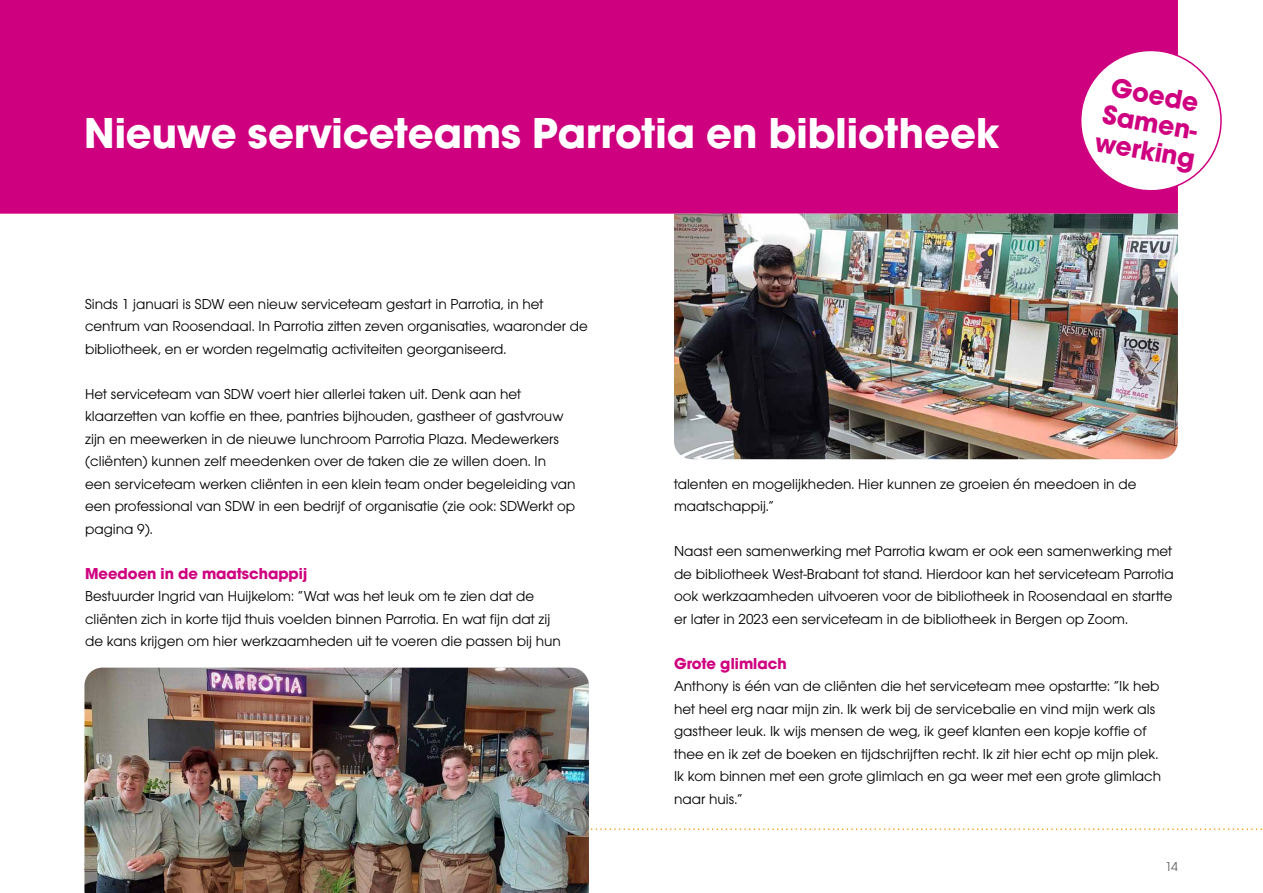
<style>
.page{position:relative;width:1263px;height:893px;background:#fff}
.page>*{position:absolute;margin:0;border:0;box-sizing:border-box;transform-origin:0 0}
.t1{font:700 45px "Avant Garde Gothic Itc T";color:#fff}
.t2{font:700 28.05px/28px "Avant Garde Gothic Itc T";color:#cf007f}
.t3{font:700 16.5px "Avant Garde Gothic Itc T";color:#cf007f}
.t4{font:15px/22.5px "Avant Garde Gothic Itc T";color:#000}
.t5{font:13.5px "Avant Garde Gothic Itc T";color:#646363}
</style>
<div class="page">
<svg style="left:591px;top:828px;width:671px;height:2px"></svg>
<div style="left:0;top:0;width:1178px;height:214px;background:#cf007f"></div>
<svg style="left:1073px;top:43px;width:149px;height:153px"></svg>
<img style="left:84px;top:668px;width:505px;height:225px">
<img style="left:674px;top:214px;width:504px;height:245px">
<h1 class="t1" style="left:84px;top:105px;width:916px">Nieuwe serviceteams Parrotia en bibliotheek</h1>
<h2 class="t2" style="left:1108px;top:72px;width:107px;rotate:10deg">Goede<br>Samen&shy;werking</h2>
<p class="t4" style="left:85px;top:292px;width:504px">Sinds 1 januari is SDW een nieuw serviceteam gestart in Parrotia, in het centrum van Roosendaal. In Parrotia zitten zeven organisaties, waaronder de bibliotheek, en er worden regelmatig activiteiten georganiseerd.</p>
<p class="t4" style="left:85px;top:382px;width:492px">Het serviceteam van SDW voert hier allerlei taken uit. Denk aan het klaarzetten van koffie en thee, pantries bijhouden, gastheer of gastvrouw zijn en meewerken in de nieuwe lunchroom Parrotia Plaza. Medewerkers (cliënten) kunnen zelf meedenken over de taken die ze willen doen. In een serviceteam werken cliënten in een klein team onder begeleiding van een professional van SDW in een bedrijf of organisatie (zie ook: SDWerkt op pagina 9).</p>
<p class="t3" style="left:85px;top:563px;width:224px">Meedoen in de maatschappij</p>
<p class="t4" style="left:85px;top:585px;width:477px">Bestuurder Ingrid van Huijkelom: “Wat was het leuk om te zien dat de cliënten zich in korte tijd thuis voelden binnen Parrotia. En wat fijn dat zij de kans krijgen om hier werkzaamheden uit te voeren die passen bij hun</p>
<p class="t4" style="left:674px;top:472px;width:464px">talenten en mogelijkheden. Hier kunnen ze groeien én meedoen in de maatschappij.”</p>
<p class="t4" style="left:674px;top:540px;width:501px;text-align:justify">Naast een samenwerking met Parrotia kwam er ook een samenwerking met de bibliotheek West-Brabant tot stand. Hierdoor kan het serviceteam Parrotia ook werkzaamheden uitvoeren voor de bibliotheek in Roosendaal en startte er later in 2023 een serviceteam in de bibliotheek in Bergen op Zoom.</p>
<p class="t3" style="left:674px;top:653px;width:114px">Grote glimlach</p>
<p class="t4" style="left:674px;top:675px;width:489px">Anthony is één van de cliënten die het serviceteam mee opstartte: “Ik heb het heel erg naar mijn zin. Ik werk bij de servicebalie en vind mijn werk als gastheer leuk. Ik wijs mensen de weg, ik geef klanten een kopje koffie of thee en ik zet de boeken en tijdschrijften recht. Ik zit hier echt op mijn plek.<br>Ik kom binnen met een grote glimlach en ga weer met een grote glimlach naar huis.”</p>
<p class="t5" style="left:1165px;top:859px;width:14px">14</p>
</div>
